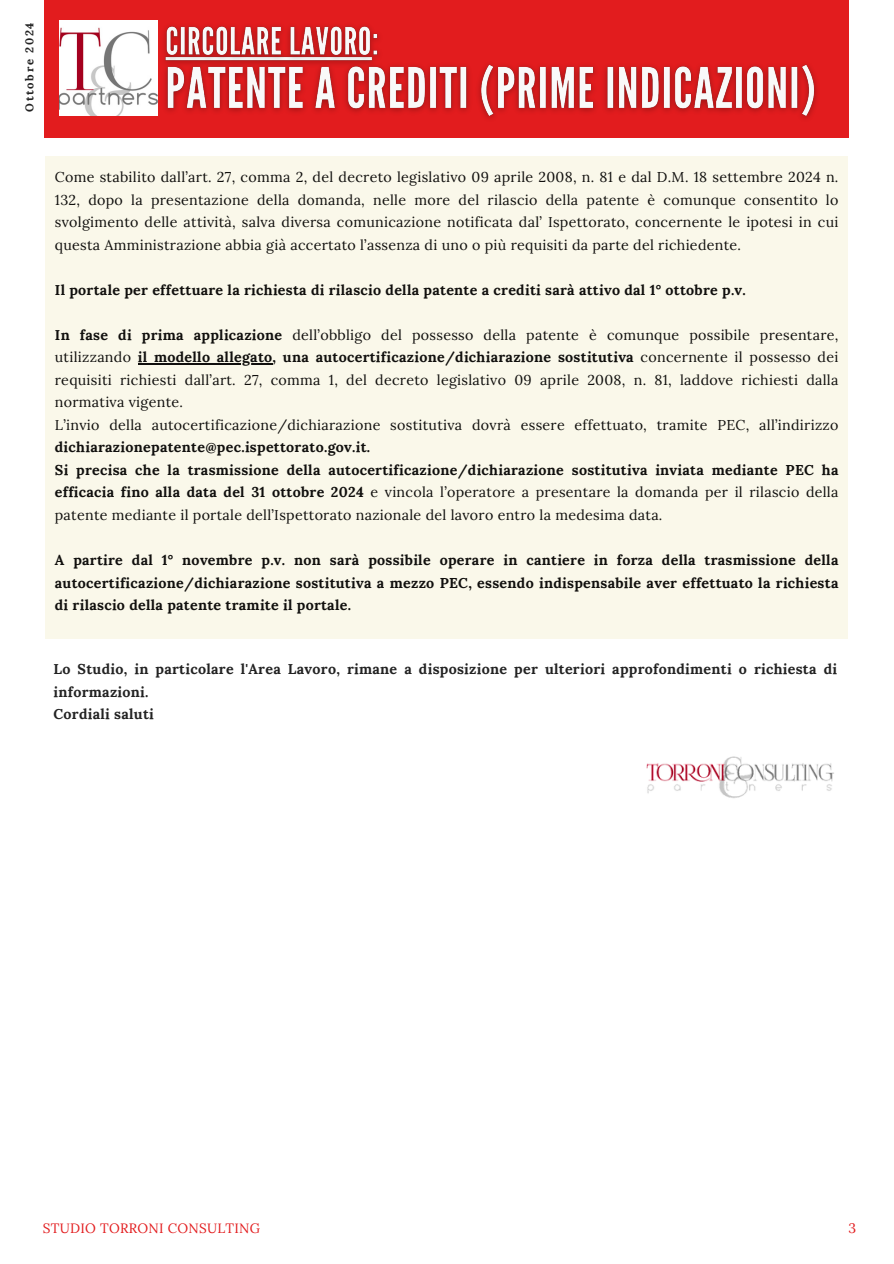
<style>
.page{position:relative;width:894px;height:1264px;background:#fff}
.page>*{position:absolute;margin:0;border:0;box-sizing:border-box;transform-origin:0 0}
.t1{font:14.25px/22.5px "Lora";letter-spacing:.02em;color:#100f0d}
.t2{font:700 14.25px/22.5px "Lora";letter-spacing:.02em;color:#100f0d;text-align:justify}
.t3{font:700 14.25px/22.5px "Lora";letter-spacing:.02em;color:#222}
.t4{font:13.8px "Lora";color:#e21c1e}
.t5{font:13.5px "Lora";letter-spacing:.02em;color:#e21c1e}
.t6{font:700 11.25px "Lora";letter-spacing:.15em;color:#222}
.s1{font-weight:700}
</style>
<div class="page">
<div style="left:44px;top:0;width:803px;height:137px;background:#e21c1e"></div>
<div style="left:45px;top:156px;width:803px;height:482px;background:#faf8ea"></div>
<hr style="left:138px;top:363px;width:134px;height:1px;background:#100f0d">
<img style="left:646px;top:756px;width:188px;height:42px">
<img style="left:59px;top:20px;width:98px;height:96px">
<img style="left:157px;top:20px;width:660px;height:99px">
<h2 class="t6" style="left:22px;top:112px;width:91px;rotate:-90deg">Ottobre 2024</h2>
<p class="t1" style="left:55px;top:166px;width:784px;text-align:justify">Come stabilito dall’art. 27, comma 2, del decreto legislativo 09 aprile 2008, n. 81 e dal D.M. 18 settembre 2024 n.<br>132, dopo la presentazione della domanda, nelle more del rilascio della patente è comunque consentito lo svolgimento delle attività, salva diversa comunicazione notificata dal’ Ispettorato, concernente le ipotesi in cui questa Amministrazione abbia già accertato l’assenza di uno o più requisiti da parte del richiedente.</p>
<h4 class="t2" style="left:55px;top:278px;width:692px">Il portale per effettuare la richiesta di rilascio della patente a crediti sarà attivo dal 1° ottobre p.v.</h4>
<h3 class="t1" style="left:55px;top:323px;width:784px"><span class="s1">In fase di prima applicazione</span> dell’obbligo del possesso della patente è comunque possibile presentare, utilizzando</h3>
<h4 class="t1" style="left:55px;top:346px;width:784px;text-indent:83px"><span class="s1">il modello allegato, una autocertificazione/dichiarazione sostitutiva</span> concernente il possesso dei requisiti richiesti dall’art. 27, comma 1, del decreto legislativo 09 aprile 2008, n. 81, laddove richiesti dalla normativa vigente.<br>L’invio della autocertificazione/dichiarazione sostitutiva dovrà essere effettuato, tramite PEC, all’indirizzo <span class="s1">dichiarazionepatente@pec.ispettorato.gov.it.<br>Si precisa che la trasmissione della autocertificazione/dichiarazione sostitutiva inviata mediante PEC ha efficacia fino alla data del 31 ottobre 2024</span> e vincola l’operatore a presentare la domanda per il rilascio della patente mediante il portale dell’Ispettorato nazionale del lavoro entro la medesima data.</h4>
<h4 class="t2" style="left:55px;top:548px;width:784px">A partire dal 1° novembre p.v. non sarà possibile operare in cantiere in forza della trasmissione della autocertificazione/dichiarazione sostitutiva a mezzo PEC, essendo indispensabile aver effettuato la richiesta di rilascio della patente tramite il portale.</h4>
<h3 class="t3" style="left:54px;top:657px;width:784px">Lo Studio, in particolare l'Area Lavoro, rimane a disposizione per ulteriori approfondimenti o richiesta di informazioni.<br>Cordiali saluti</h3>
<p class="t5" style="left:43px;top:1219px;width:219px">STUDIO TORRONI CONSULTING</p>
<p class="t4" style="left:848px;top:1218px;width:9px">3</p>
</div>
